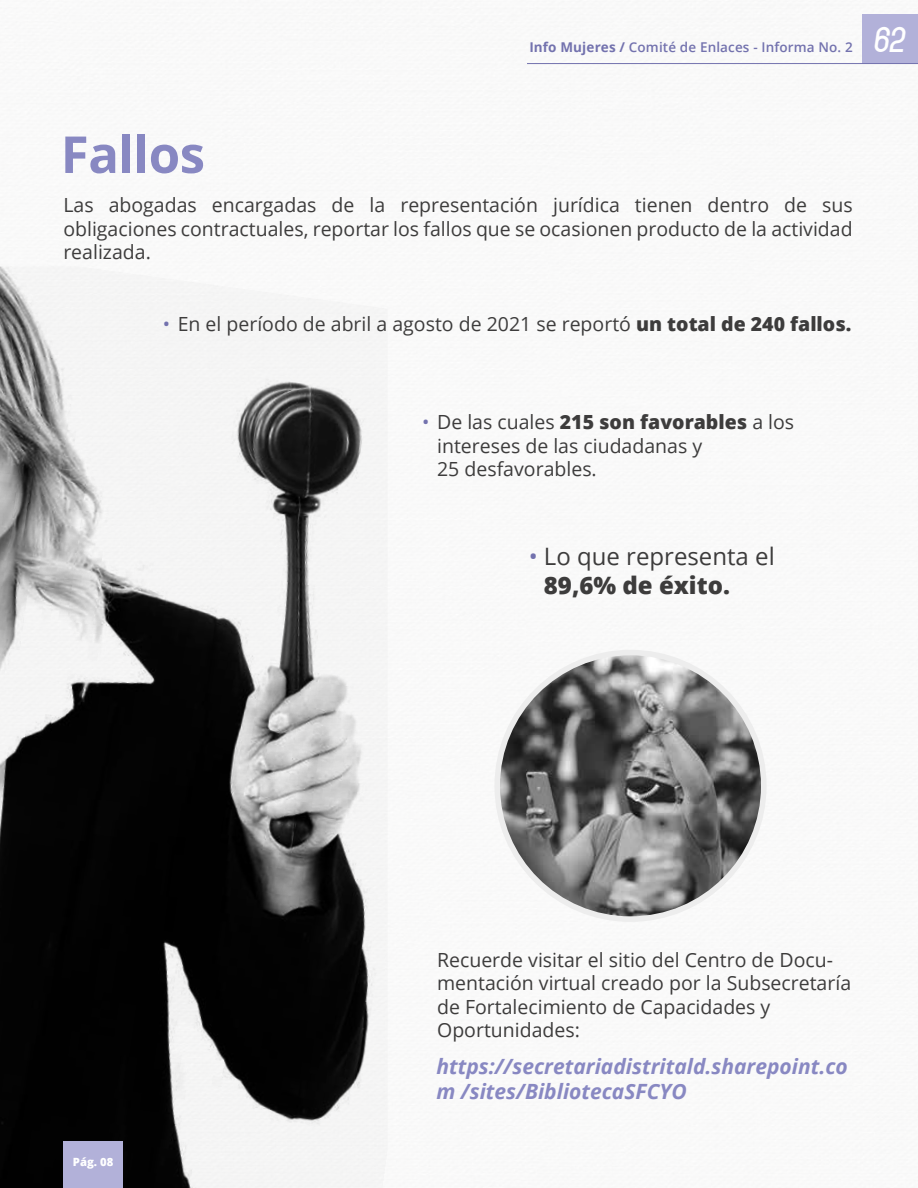
<style>
.page{position:relative;width:918px;height:1188px;background:#fff}
.page>*{position:absolute;margin:0;border:0;box-sizing:border-box;transform-origin:0 0}
.t1{font:700 51px "Open Sans";letter-spacing:-.01em;color:#8888c2}
.t2{font:italic 900 37.5px "Policemen";color:#fff}
.t3{font:24px/28.8px "Open Sans";color:#3d3c3c}
.t4{font:italic 700 21px/25.2px "Open Sans";color:#8888c2}
.t5{font:19.5px/23.4px "Open Sans";color:#3d3c3c}
.t6{font:600 13.5px "Open Sans";letter-spacing:.01em;color:#7372ae}
.t7{font:800 11.4px "Open Sans";color:#fff}
.s1{font-weight:700}
.s2{color:#7372ae}
.s3{font-weight:800}
</style>
<div class="page">
<img style="left:0;top:14px;width:918px;height:1174px">
<div style="left:863px;top:14px;width:55px;height:50px;background:#b2b1d9"></div>
<hr style="left:527px;top:63px;width:391px;height:1px;background:#7372ae">
<div style="left:63px;top:1141px;width:60px;height:47px;background:#b2b1d9"></div>
<div style="left:494px;top:650px;width:273px;height:272px;background:#ededed;border-radius:50%"></div>
<img style="left:500px;top:655px;width:261px;height:261px;border-radius:130px">
<p class="t6" style="left:529px;top:38px;width:325px"><span class="s1">Info Mujeres /</span> Comité de Enlaces - Informa No. 2</p>
<h2 class="t2" style="left:873px;top:17px;width:32px">62</h2>
<h1 class="t1" style="left:61px;top:118px;width:146px">Fallos</h1>
<p class="t5" style="left:63px;top:193px;width:791px;text-align:justify">Las abogadas encargadas de la representación jurídica tienen dentro de sus obligaciones contractuales, reportar los fallos que se ocasionen producto de la actividad realizada.</p>
<p class="t5" style="left:163px;top:312px;width:690px"><span class="s2">•</span> En el período de abril a agosto de 2021 se reportó <span class="s3">un total de 240 fallos.</span></p>
<p class="t5" style="left:437px;top:410px;width:359px;text-indent:-15px"><span class="s2">•</span> De las cuales <span class="s3">215 son favorables</span> a los intereses de las ciudadanas y<br>25 desfavorables.</p>
<p class="t3" style="left:544px;top:542px;width:232px;text-indent:-15px"><span class="s2">•</span> Lo que representa el<br><span class="s3">89,6% de éxito.</span></p>
<p class="t7" style="left:73px;top:1153px;width:42px">Pág. 08</p>
<p class="t5" style="left:437px;top:948px;width:416px">Recuerde visitar el sitio del Centro de Docu&shy;mentación virtual creado por la Subsecretaría de Fortalecimiento de Capacidades y Oportunidades:</p>
<p class="t4" style="left:436px;top:1053px;width:413px">https://secretariadistritald.sharepoint.co m /sites/BibliotecaSFCYO</p>
</div>
